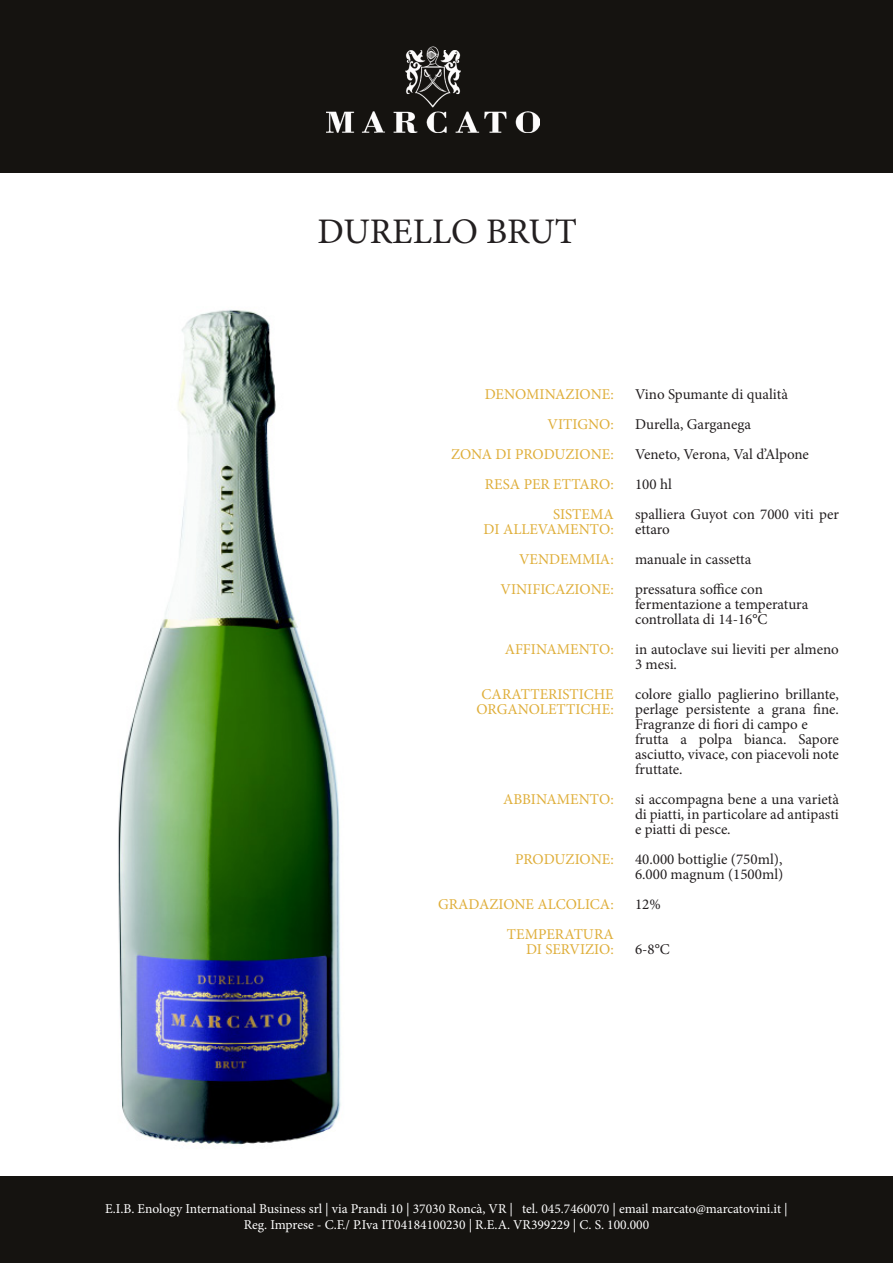
<style>
.page{position:relative;width:893px;height:1263px;background:#fff}
.page>*{position:absolute;margin:0;border:0;box-sizing:border-box;transform-origin:0 0}
.t1{font:36px "Minion Pro";color:#231f20}
.t2{font:15px/15px "Minion Pro";color:#231f20;text-align:justify}
.t3{font:15px "Minion Pro";color:#dfae39}
.t4{font:13.5px "Minion Pro";color:#fff}
</style>
<div class="page">
<div style="left:0;top:0;width:893px;height:172px;background:#151310"></div>
<div style="left:0;top:1177px;width:893px;height:86px;background:#151310"></div>
<img style="left:327px;top:42px;width:213px;height:90px">
<img style="left:118px;top:310px;width:223px;height:835px">
<p class="t1" style="left:317px;top:207px;width:261px">DURELLO BRUT</p>
<p class="t3" style="left:485px;top:384px;width:130px">DENOMINAZIONE:</p>
<p class="t3" style="left:547px;top:414px;width:68px">VITIGNO:</p>
<p class="t3" style="left:451px;top:444px;width:164px">ZONA DI PRODUZIONE:</p>
<p class="t3" style="left:485px;top:474px;width:130px">RESA PER ETTARO:</p>
<p class="t3" style="left:553px;top:504px;width:62px">SISTEMA</p>
<p class="t3" style="left:484px;top:519px;width:132px">DI ALLEVAMENTO:</p>
<p class="t3" style="left:519px;top:549px;width:96px">VENDEMMIA:</p>
<p class="t3" style="left:500px;top:579px;width:115px">VINIFICAZIONE:</p>
<p class="t3" style="left:505px;top:639px;width:111px">AFFINAMENTO:</p>
<p class="t3" style="left:482px;top:684px;width:134px">CARATTERISTICHE</p>
<p class="t3" style="left:476px;top:699px;width:139px">ORGANOLETTICHE:</p>
<p class="t3" style="left:503px;top:789px;width:112px">ABBINAMENTO:</p>
<p class="t3" style="left:515px;top:849px;width:100px">PRODUZIONE:</p>
<p class="t3" style="left:438px;top:894px;width:177px">GRADAZIONE ALCOLICA:</p>
<p class="t3" style="left:507px;top:924px;width:108px">TEMPERATURA</p>
<p class="t3" style="left:526px;top:939px;width:89px">DI SERVIZIO:</p>
<p class="t2" style="left:635px;top:387px;width:154px">Vino Spumante di qualità</p>
<p class="t2" style="left:635px;top:417px;width:118px">Durella, Garganega</p>
<p class="t2" style="left:635px;top:447px;width:175px">Veneto, Verona, Val d’Alpone</p>
<p class="t2" style="left:635px;top:477px;width:38px">100 hl</p>
<p class="t2" style="left:635px;top:507px;width:205px">spalliera Guyot con 7000 viti per ettaro</p>
<p class="t2" style="left:635px;top:552px;width:118px">manuale in cassetta</p>
<p class="t2" style="left:635px;top:582px;width:129px">pressatura soffice con</p>
<p class="t2" style="left:635px;top:597px;width:175px">fermentazione a temperatura</p>
<p class="t2" style="left:635px;top:612px;width:134px">controllata di 14-16°C</p>
<p class="t2" style="left:635px;top:642px;width:205px">in autoclave sui lieviti per almeno<br>3 mesi.</p>
<p class="t2" style="left:635px;top:687px;width:205px">colore giallo paglierino brillante, perlage persistente a grana fine.<br>Fragranze di fiori di campo e</p>
<p class="t2" style="left:635px;top:732px;width:205px">frutta a polpa bianca. Sapore asciutto, vivace, con piacevoli note fruttate.</p>
<p class="t2" style="left:635px;top:792px;width:205px">si accompagna bene a una varietà di piatti, in particolare ad antipasti e piatti di pesce.</p>
<p class="t2" style="left:635px;top:852px;width:149px">40.000 bottiglie (750ml),</p>
<p class="t2" style="left:635px;top:867px;width:150px">6.000 magnum (1500ml)</p>
<p class="t2" style="left:635px;top:897px;width:27px">12%</p>
<p class="t2" style="left:635px;top:942px;width:36px">6-8°C</p>
<p class="t4" style="left:105px;top:1200px;width:684px">E.I.B. Enology International Business srl | via Prandi 10 | 37030 Roncà, VR | tel. 045.7460070 | email marcato@marcatovini.it |</p>
<p class="t4" style="left:244px;top:1216px;width:407px">Reg. Imprese - C.F./ P.Iva IT04184100230 | R.E.A. VR399229 | C. S. 100.000</p>
</div>
